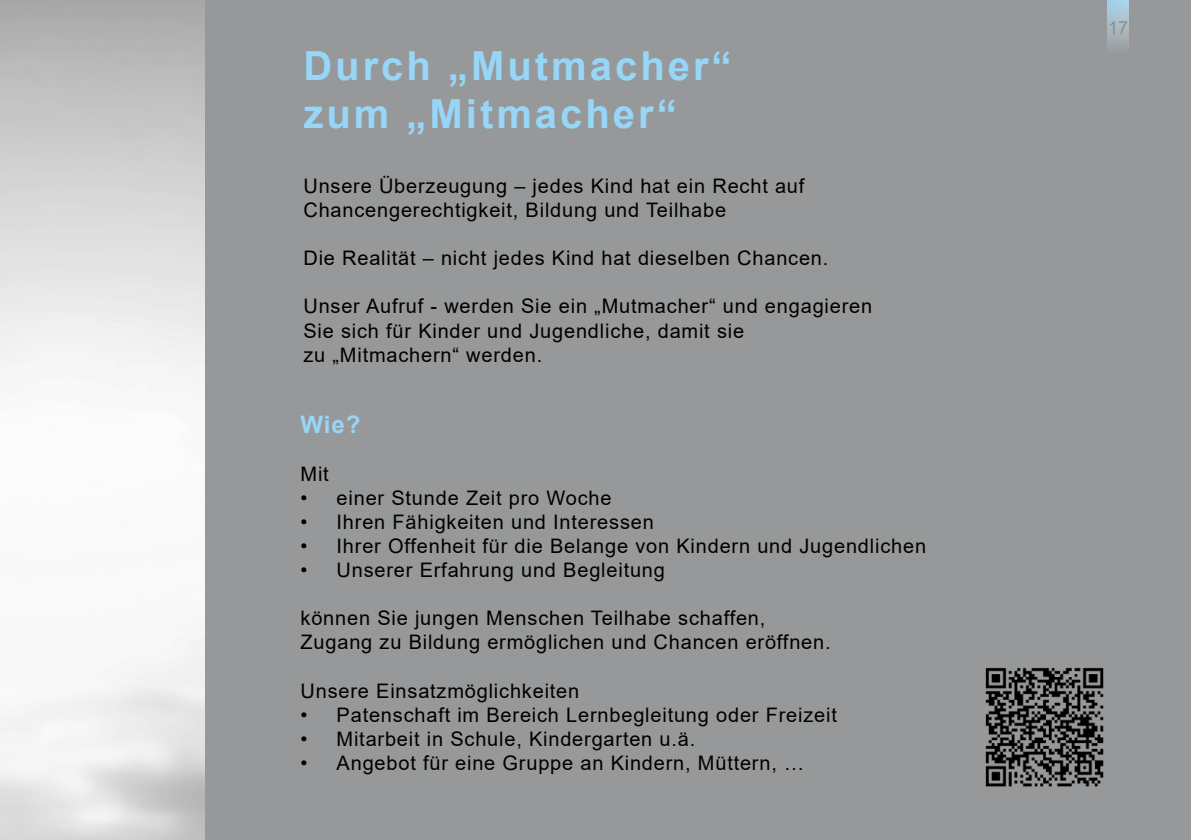
<style>
.page{position:relative;width:1191px;height:840px;background:#fff}
.page>*{position:absolute;margin:0;border:0;box-sizing:border-box;transform-origin:0 0}
.t1{font:700 40px/48px "Arial";letter-spacing:.075em;color:#97d6f6}
.t2{font:700 24px "Arial";color:#98d6f7}
.t3{font:20px/24px "Arial";letter-spacing:.04em;color:#000}
.t4{font:18px "Arial";color:#8e8e8e}
</style>
<div class="page">
<div style="left:0;top:0;width:1191px;height:839px;background:#969899"></div>
<svg style="left:1107px;top:0;width:21px;height:47px"></svg>
<img style="left:985px;top:668px;width:119px;height:119px">
<img style="left:0;top:0;width:204px;height:839px">
<h1 class="t1" style="left:303px;top:43px;width:430px">Durch „Mutmacher“ zum „Mitmacher“</h1>
<p class="t3" style="left:303px;top:174px;width:502px">Unsere Überzeugung – jedes Kind hat ein Recht auf<br>Chancengerechtigkeit, Bildung und Teilhabe</p>
<p class="t3" style="left:303px;top:246px;width:526px">Die Realität – nicht jedes Kind hat dieselben Chancen.</p>
<p class="t3" style="left:303px;top:294px;width:570px">Unser Aufruf - werden Sie ein „Mutmacher“ und engagieren<br>Sie sich für Kinder und Jugendliche, damit sie<br>zu „Mitmachern“ werden.</p>
<p class="t2" style="left:300px;top:407px;width:62px">Wie?</p>
<p class="t3" style="left:300px;top:462px;width:30px">Mit</p>
<p class="t3" style="left:300px;top:486px;width:312px">• einer Stunde Zeit pro Woche</p>
<p class="t3" style="left:300px;top:510px;width:355px">• Ihren Fähigkeiten und Interessen</p>
<p class="t3" style="left:300px;top:534px;width:627px">• Ihrer Offenheit für die Belange von Kindern und Jugendlichen</p>
<p class="t3" style="left:300px;top:558px;width:366px">• Unserer Erfahrung und Begleitung</p>
<p class="t3" style="left:300px;top:606px;width:531px">können Sie jungen Menschen Teilhabe schaffen,<br>Zugang zu Bildung ermöglichen und Chancen eröffnen.</p>
<p class="t3" style="left:300px;top:678px;width:280px">Unsere Einsatzmöglichkeiten</p>
<p class="t3" style="left:300px;top:702px;width:538px">• Patenschaft im Bereich Lernbegleitung oder Freizeit</p>
<p class="t3" style="left:300px;top:726px;width:396px">• Mitarbeit in Schule, Kindergarten u.ä.</p>
<p class="t3" style="left:300px;top:750px;width:505px">• Angebot für eine Gruppe an Kindern, Müttern, …</p>
<p class="t4" style="left:1108px;top:15px;width:22px">17</p>
</div>
